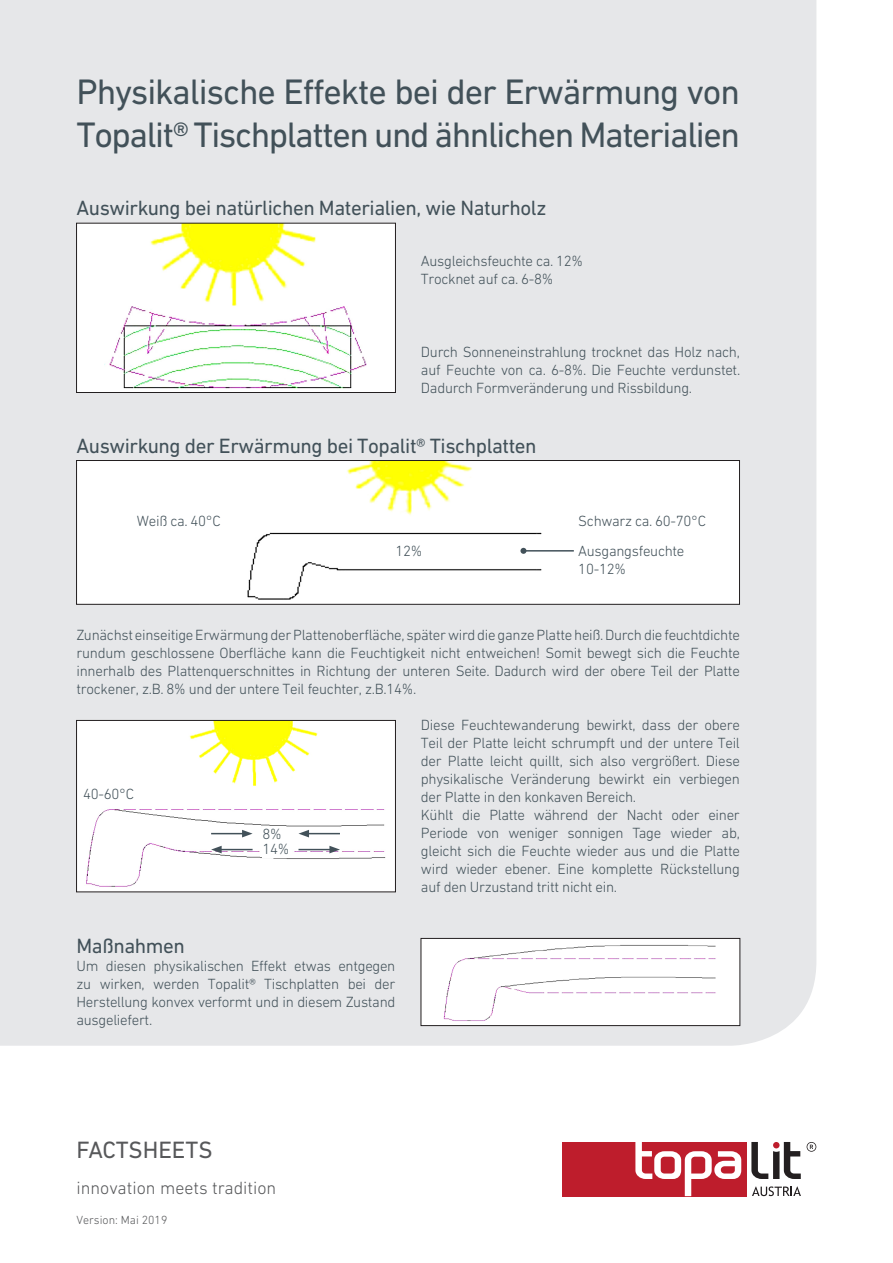
<style>
.page{position:relative;width:893px;height:1263px;background:#fff}
.page>*{position:absolute;margin:0;border:0;box-sizing:border-box;transform-origin:0 0}
.t1{font:36px/43.2px "DIN Next CYR";letter-spacing:-.04em;color:#425159}
.t2{font:24px "DIN Next CYR";color:#57585a}
.t3{font:21px "DIN Next CYR";letter-spacing:-.02em;color:#425159}
.t4{font:300 18px "DIN Next CYR";color:#57585a}
.t5{font:300 15px/18px "DIN Next CYR";letter-spacing:-.02em;color:#425159}
.t6{font:300 12px "DIN Next CYR";color:#57585a}
</style>
<div class="page">
<div style="left:0;top:0;width:816px;height:1046px;background:#e6e7e9"></div>
<div style="left:562px;top:1142px;width:184px;height:54px;background:#be1d2c"></div>
<svg style="left:751px;top:1142px;width:50px;height:37px"></svg>
<svg style="left:635px;top:1142px;width:106px;height:54px"></svg>
<svg style="left:752px;top:1186px;width:49px;height:10px"></svg>
<svg style="left:807px;top:1142px;width:9px;height:10px"></svg>
<div style="left:77px;top:223px;width:318px;height:169px;background:#fff"></div>
<img style="left:104px;top:225px;width:263px;height:164px">
<div style="left:76px;top:223px;width:320px;height:170px;border:1px solid #231f20"></div>
<div style="left:421px;top:938px;width:319px;height:87px;background:#fff"></div>
<img style="left:443px;top:944px;width:273px;height:77px">
<div style="left:421px;top:938px;width:319px;height:88px;border:1px solid #231f20"></div>
<div style="left:77px;top:460px;width:662px;height:144px;background:#fff"></div>
<img style="left:247px;top:462px;width:295px;height:138px">
<div style="left:76px;top:460px;width:664px;height:145px;border:1px solid #231f20"></div>
<img style="left:78px;top:722px;width:316px;height:168px">
<div style="left:76px;top:720px;width:320px;height:172px;border:1px solid #231f20"></div>
<hr style="left:523px;top:550px;width:51px;height:2px;background:#425159">
<svg style="left:520px;top:548px;width:6px;height:6px"></svg>
<div style="left:262px;top:827px;width:30px;height:31px;background:#fff"></div>
<hr style="left:211px;top:833px;width:33px;height:1px;background:#425159">
<svg style="left:242px;top:830px;width:11px;height:7px"></svg>
<hr style="left:307px;top:833px;width:33px;height:1px;background:#425159">
<svg style="left:298px;top:830px;width:11px;height:7px"></svg>
<hr style="left:219px;top:849px;width:34px;height:1px;background:#425159">
<svg style="left:211px;top:846px;width:11px;height:7px"></svg>
<hr style="left:298px;top:849px;width:34px;height:1px;background:#425159">
<svg style="left:329px;top:846px;width:11px;height:7px"></svg>
<h1 class="t1" style="left:77px;top:69px;width:665px">Physikalische Effekte bei der Erwärmung von<br>Topalit® Tischplatten und ähnlichen Materialien</h1>
<h3 class="t3" style="left:77px;top:196px;width:471px">Auswirkung bei natürlichen Materialien, wie Naturholz</h3>
<p class="t5" style="left:421px;top:252px;width:164px">Ausgleichsfeuchte ca. 12%<br>Trocknet auf ca. 6-8%</p>
<p class="t5" style="left:421px;top:343px;width:321px;text-align:justify">Durch Sonneneinstrahlung trocknet das Holz nach, auf Feuchte von ca. 6-8%. Die Feuchte verdunstet.<br>Dadurch Formveränderung und Rissbildung.</p>
<h3 class="t3" style="left:77px;top:433px;width:462px">Auswirkung der Erwärmung bei Topalit® Tischplatten</h3>
<p class="t5" style="left:137px;top:511px;width:85px">Weiß ca. 40°C</p>
<p class="t5" style="left:578px;top:505px;width:129px;line-height:30.8px">Schwarz ca. 60-70°C<br>Ausgangsfeuchte</p>
<p class="t5" style="left:578px;top:560px;width:49px">10-12%</p>
<p class="t5" style="left:395px;top:542px;width:28px">12%</p>
<p class="t5" style="left:77px;top:626px;width:665px;text-align:justify">Zunächst einseitige Erwärmung der Plattenoberfläche, später wird die ganze Platte heiß. Durch die feuchtdichte rundum geschlossene Oberfläche kann die Feuchtigkeit nicht entweichen! Somit bewegt sich die Feuchte innerhalb des Plattenquerschnittes in Richtung der unteren Seite. Dadurch wird der obere Teil der Platte trockener, z.B. 8% und der untere Teil feuchter, z.B.14%.</p>
<p class="t5" style="left:421px;top:716px;width:320px">Diese Feuchtewanderung bewirkt, dass der obere Teil der Platte leicht schrumpft und der untere Teil der Platte leicht quillt, sich also vergrößert. Diese physikalische Veränderung bewirkt ein verbiegen der Platte in den konkaven Bereich.<br>Kühlt die Platte während der Nacht oder einer Periode von weniger sonnigen Tage wieder ab, gleicht sich die Feuchte wieder aus und die Platte wird wieder ebener. Eine komplette Rückstellung auf den Urzustand tritt nicht ein.</p>
<p class="t5" style="left:83px;top:785px;width:52px">40-60°C</p>
<p class="t5" style="left:262px;top:826px;width:28px;line-height:15px">8%<br>14%</p>
<h3 class="t3" style="left:77px;top:934px;width:110px">Maßnahmen</h3>
<p class="t5" style="left:77px;top:957px;width:320px;text-align:justify">Um diesen physikalischen Effekt etwas entgegen zu wirken, werden Topalit® Tischplatten bei der Herstellung konvex verformt und in diesem Zustand ausgeliefert.</p>
<h2 class="t2" style="left:77px;top:1136px;width:137px">FACTSHEETS</h2>
<p class="t4" style="left:77px;top:1177px;width:201px">innovation meets tradition</p>
<p class="t6" style="left:77px;top:1212px;width:92px">Version: Mai 2019</p>
</div>
